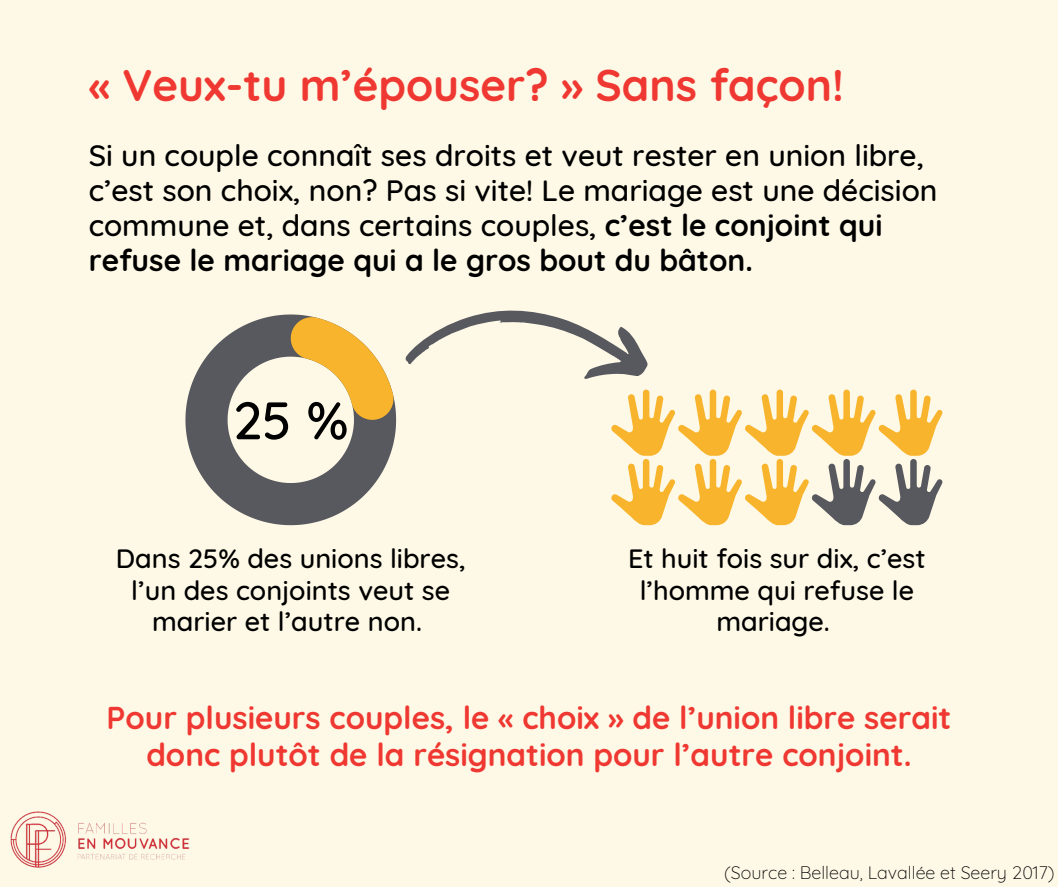
<style>
.page{position:relative;width:1058px;height:887px;background:#fff}
.page>*{position:absolute;margin:0;border:0;box-sizing:border-box;transform-origin:0 0}
.t1{font:500 52.65px "Quicksand";color:#000}
.t2{font:700 44.25px "Quicksand";color:#ef3832}
.t3{font:700 31.5px/37.2px "Quicksand";color:#ef3832;text-align:center}
.t4{font:500 30px/34.8px "Quicksand";color:#000}
.t5{font:500 27px/31.5px "Quicksand";color:#000;text-align:center}
.t6{font:300 18px "Quicksand";color:#000}
.s1{font-weight:700}
</style>
<div class="page">
<div style="left:0;top:0;width:1058px;height:886px;background:#fef9e6"></div>
<svg style="left:185px;top:314px;width:211px;height:211px"></svg>
<svg style="left:291px;top:317px;width:102px;height:103px"></svg>
<svg style="left:611px;top:389px;width:331px;height:136px"></svg>
<svg style="left:812px;top:459px;width:130px;height:66px"></svg>
<svg style="left:405px;top:310px;width:248px;height:80px"></svg>
<img style="left:10px;top:811px;width:180px;height:57px">
<p class="t2" style="left:89px;top:57px;width:756px">« Veux-tu m’épouser? » Sans façon!</p>
<p class="t4" style="left:89px;top:137px;width:850px">Si un couple connaît ses droits et veut rester en union libre, c’est son choix, non? Pas si vite! Le mariage est une décision commune et, dans certains couples, <span class="s1">c’est le conjoint qui refuse le mariage qui a le gros bout du bâton.</span></p>
<p class="t1" style="left:233px;top:386px;width:117px">25 %</p>
<p class="t5" style="left:116px;top:542px;width:351px">Dans 25% des unions libres, l’un des conjoints veut se marier et l’autre non.</p>
<p class="t5" style="left:628px;top:542px;width:299px">Et huit fois sur dix, c’est l’homme qui refuse le mariage.</p>
<p class="t3" style="left:107px;top:698px;width:846px">Pour plusieurs couples, le « choix » de l’union libre serait donc plutôt de la résignation pour l’autre conjoint.</p>
<p class="t6" style="left:724px;top:861px;width:332px">(Source : Belleau, Lavallée et Seery 2017)</p>
</div>
